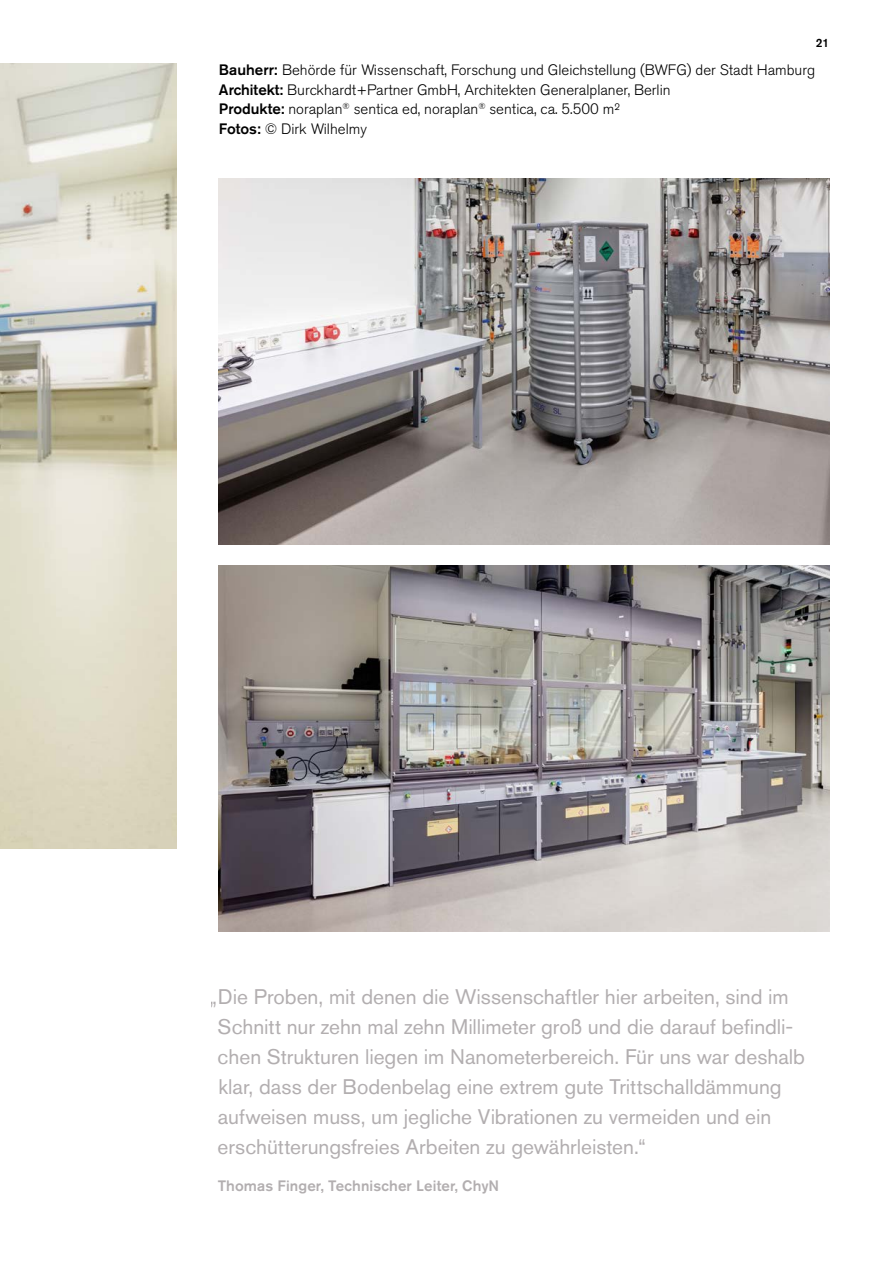
<style>
.page{position:relative;width:893px;height:1263px;background:#fff}
.page>*{position:absolute;margin:0;border:0;box-sizing:border-box;transform-origin:0 0}
.t1{font:21px/30px "Akzidenz Grotesk Pro";color:#9f9a9c}
.t2{font:300 15px/19.5px "Akzidenz Grotesk Pro";color:#000}
.t3{font:500 15px "Akzidenz Grotesk Pro";letter-spacing:.005em;color:#9f9a9c}
.t4{font:500 12px "Akzidenz Grotesk Pro";color:#000}
.s1{font-weight:500}
</style>
<div class="page">
<img style="left:0;top:64px;width:176px;height:784px">
<img style="left:219px;top:566px;width:610px;height:365px">
<img style="left:219px;top:179px;width:610px;height:365px">
<p class="t4" style="left:816px;top:35px;width:15px">21</p>
<p class="t2" style="left:219px;top:60px;width:598px"><span class="s1">Bauherr:</span> Behörde für Wissenschaft, Forschung und Gleichstellung (BWFG) der Stadt Hamburg <span class="s1">Architekt:</span> Burckhardt+Partner GmbH, Architekten Generalplaner, Berlin<br><span class="s1">Produkte:</span> noraplan<sup>®</sup> sentica ed, noraplan<sup>®</sup> sentica, ca. 5.500 m²<br><span class="s1">Fotos:</span> © Dirk Wilhelmy</p>
<p class="t1" style="left:218px;top:982px;width:589px;text-indent:-8px">„Die Proben, mit denen die Wissenschaftler hier arbeiten, sind im Schnitt nur zehn mal zehn Millimeter groß und die darauf befindli&shy;chen Strukturen liegen im Nanometerbereich. Für uns war deshalb klar, dass der Bodenbelag eine extrem gute Trittschalldämmung aufweisen muss, um jegliche Vibrationen zu vermeiden und ein erschütterungsfreies Arbeiten zu gewährleisten.“</p>
<p class="t3" style="left:218px;top:1176px;width:283px">Thomas Finger, Technischer Leiter, ChyN</p>
</div>
